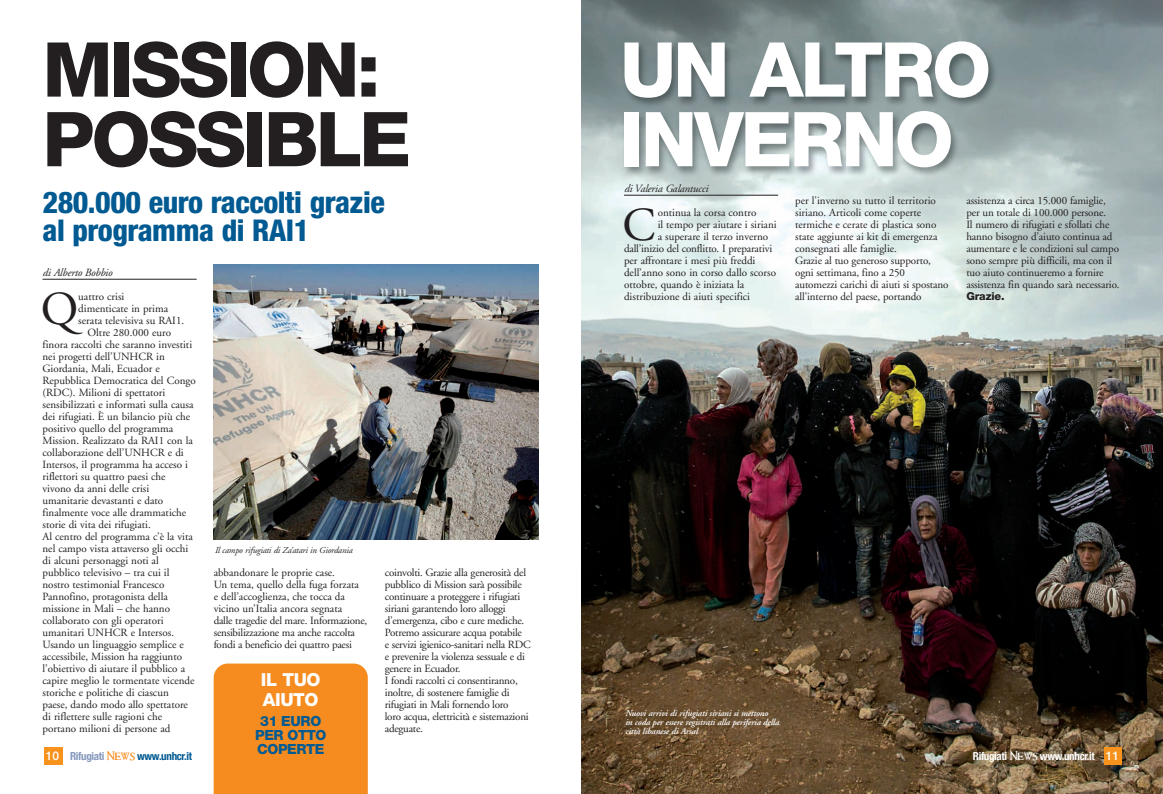
<style>
.page{position:relative;width:1163px;height:794px;background:#fff}
.page>*{position:absolute;margin:0;border:0;box-sizing:border-box;transform-origin:0 0}
.t1{font:800 75.7px/69.6px "Helvetica Neue";letter-spacing:-.04em;color:#231f20}
.t2{font:800 75.7px/69.6px "Helvetica Neue";letter-spacing:-.04em;color:#fff}
.t3{font:47.2px "Adobe Garamond";color:#231f20}
.t4{font:800 condensed 30px/28px "Helvetica Neue";letter-spacing:-.015em;color:#015a92}
.t5{font:800 18px/20px "Helvetica Neue";letter-spacing:-.025em;color:#fff}
.t6{font:800 14px/14px "Helvetica Neue";letter-spacing:-.025em;color:#015a92;text-align:center}
.t7{font:11px/12px "Adobe Garamond";color:#231f20}
.t8{font:11px/12px "Adobe Garamond";letter-spacing:-.02em;color:#231f20}
.t9{font:italic 11px "Adobe Garamond";letter-spacing:-.015em;color:#231f20}
.t10{font:700 condensed 11px "Helvetica Neue";letter-spacing:-.03em;color:#015a92}
.t11{font:700 condensed 11px "Helvetica Neue";letter-spacing:-.03em;color:#fff}
.t12{font:800 11px "Helvetica Neue";letter-spacing:-.015em;color:#231f20}
.t13{font:italic 600 9px/9px "Adobe Garamond";letter-spacing:-.015em;color:#fff}
.t14{font:italic 9px "Adobe Garamond";letter-spacing:-.015em;color:#231f20}
.s1{font-weight:500;font-stretch:normal;font-size:12px;color:#fff}
.s2{color:#8497bd}
.s3{font-family:"Requiem";font-weight:400;font-stretch:normal;color:#f68b1f}
.s4{font-family:"Requiem";font-weight:400;font-stretch:normal}
.s5{font-weight:500;font-stretch:normal;font-size:12px}
</style>
<div class="page">
<img style="left:581px;top:0;width:581px;height:794px">
<div style="left:45px;top:747px;width:17px;height:17px;background:#f7931d"></div>
<div style="left:44px;top:747px;width:17px;height:17px;background:#f7931d"></div>
<div style="left:1103px;top:747px;width:17px;height:17px;background:#f7931d"></div>
<hr style="left:43px;top:279px;width:154px;height:1px;background:#231f20">
<img style="left:214px;top:264px;width:325px;height:276px">
<img style="left:609px;top:29px;width:553px;height:238px">
<hr style="left:624px;top:195px;width:154px;height:1px;background:#231f20">
<div style="left:214px;top:663px;width:154px;height:131px;background:#f68b1f"></div>
<h1 class="t1" style="left:43px;top:41px;width:370px">MISSION:<br>POSSIBLE</h1>
<h1 class="t2" style="left:620px;top:41px;width:372px">UN ALTRO<br>INVERNO</h1>
<p class="t9" style="left:624px;top:184px;width:85px">di Valeria Galantucci</p>
<h2 class="t3" style="left:622px;top:206px;width:34px">C</h2>
<p class="t7" style="left:657px;top:207px;width:100px">ontinua la corsa contro</p>
<h3 class="t4" style="left:43px;top:191px;width:344px">280.000 euro raccolti grazie al programma di RAI1</h3>
<p class="t7" style="left:795px;top:195px;width:155px">per l'inverno su tutto il territorio siriano. Articoli come coperte termiche e cerate di plastica sono state aggiunte ai kit di emergenza consegnati alle famiglie.<br>Grazie al tuo generoso supporto, ogni settimana, fino a 250 automezzi carichi di aiuti si spostano all'interno del paese, portando</p>
<p class="t7" style="left:966px;top:195px;width:155px">assistenza a circa 15.000 famiglie, per un totale di 100.000 persone.<br>Il numero di rifugiati e sfollati che hanno bisogno d’aiuto continua ad aumentare e le condizioni sul campo sono sempre più difficili, ma con il tuo aiuto continueremo a fornire assistenza fin quando sarà necessario.</p>
<p class="t7" style="left:657px;top:219px;width:120px">il tempo per aiutare i siriani</p>
<p class="t7" style="left:657px;top:231px;width:112px">a superare il terzo inverno</p>
<p class="t7" style="left:624px;top:243px;width:150px">dall’inizio del conflitto. I preparativi</p>
<p class="t7" style="left:624px;top:255px;width:133px">per affrontare i mesi più freddi</p>
<p class="t7" style="left:624px;top:267px;width:153px">dell’anno sono in corso dallo scorso</p>
<p class="t7" style="left:624px;top:279px;width:122px">ottobre, quando è iniziata la</p>
<p class="t7" style="left:624px;top:291px;width:127px">distribuzione di aiuti specifici</p>
<p class="t9" style="left:43px;top:268px;width:71px">di Alberto Bobbio</p>
<h2 class="t3" style="left:41px;top:290px;width:39px">Q</h2>
<p class="t12" style="left:966px;top:292px;width:40px">Grazie.</p>
<p class="t7" style="left:78px;top:291px;width:48px">uattro crisi</p>
<p class="t7" style="left:78px;top:303px;width:91px">dimenticate in prima</p>
<p class="t7" style="left:78px;top:315px;width:107px">serata televisiva su RAI1.</p>
<p class="t7" style="left:88px;top:327px;width:85px">Oltre 280.000 euro</p>
<p class="t7" style="left:43px;top:339px;width:151px">finora raccolti che saranno investiti</p>
<p class="t7" style="left:43px;top:351px;width:124px">nei progetti dell’UNHCR in</p>
<p class="t7" style="left:43px;top:363px;width:119px">Giordania, Mali, Ecuador e</p>
<p class="t7" style="left:43px;top:375px;width:155px">Repubblica Democratica del Congo</p>
<p class="t7" style="left:43px;top:387px;width:124px">(RDC). Milioni di spettatori</p>
<p class="t7" style="left:43px;top:399px;width:152px">sensibilizzati e informati sulla causa</p>
<p class="t7" style="left:43px;top:411px;width:149px">dei rifugiati. È un bilancio più che</p>
<p class="t7" style="left:43px;top:423px;width:132px">positivo quello del programma</p>
<p class="t7" style="left:43px;top:435px;width:152px">Mission. Realizzato da RAI1 con la</p>
<p class="t7" style="left:43px;top:447px;width:143px">collaborazione dell’UNHCR e di</p>
<p class="t7" style="left:43px;top:459px;width:147px">Intersos, il programma ha acceso i</p>
<p class="t7" style="left:43px;top:471px;width:125px">riflettori su quattro paesi che</p>
<p class="t7" style="left:43px;top:483px;width:108px">vivono da anni delle crisi</p>
<p class="t7" style="left:43px;top:495px;width:122px">umanitarie devastanti e dato</p>
<p class="t7" style="left:43px;top:507px;width:145px">finalmente voce alle drammatiche</p>
<p class="t7" style="left:43px;top:519px;width:110px">storie di vita dei rifugiati.</p>
<p class="t7" style="left:43px;top:531px;width:152px">Al centro del programma c’è la vita</p>
<p class="t7" style="left:43px;top:543px;width:147px">nel campo vista attaverso gli occhi</p>
<p class="t7" style="left:43px;top:555px;width:118px">di alcuni personaggi noti al</p>
<p class="t7" style="left:43px;top:567px;width:128px">pubblico televisivo – tra cui il</p>
<p class="t7" style="left:43px;top:579px;width:123px">nostro testimonial Francesco</p>
<p class="t7" style="left:43px;top:591px;width:127px">Pannofino, protagonista della</p>
<p class="t7" style="left:43px;top:603px;width:129px">missione in Mali – che hanno</p>
<p class="t7" style="left:43px;top:615px;width:122px">collaborato con gli operatori</p>
<p class="t7" style="left:43px;top:627px;width:133px">umanitari UNHCR e Intersos.</p>
<p class="t7" style="left:43px;top:639px;width:143px">Usando un linguaggio semplice e</p>
<p class="t7" style="left:43px;top:652px;width:141px">accessibile, Mission ha raggiunto</p>
<p class="t7" style="left:43px;top:664px;width:144px">l’obiettivo di aiutare il pubblico a</p>
<p class="t7" style="left:43px;top:676px;width:153px">capire meglio le tormentate vicende</p>
<p class="t7" style="left:43px;top:688px;width:128px">storiche e politiche di ciascun</p>
<p class="t7" style="left:43px;top:700px;width:147px">paese, dando modo allo spettatore</p>
<p class="t7" style="left:43px;top:712px;width:121px">di riflettere sulle ragioni che</p>
<p class="t7" style="left:43px;top:724px;width:129px">portano milioni di persone ad</p>
<p class="t14" style="left:215px;top:546px;width:139px">Il campo rifugiati di Za’atari in Giordania</p>
<p class="t7" style="left:214px;top:567px;width:155px">abbandonare le proprie case.<br>Un tema, quello della fuga forzata<br>e dell’accoglienza, che tocca da vicino un’Italia ancora segnata<br>dalle tragedie del mare. Informazione, sensibilizzazione ma anche raccolta fondi a beneficio dei quattro paesi</p>
<p class="t8" style="left:385px;top:567px;width:147px">coinvolti. Grazie alla generosità del pubblico di Mission sarà possibile continuare a proteggere i rifugiati siriani garantendo loro alloggi d’emergenza, cibo e cure mediche.<br>Potremo assicurare acqua potabile<br>e servizi igienico-sanitari nella RDC e prevenire la violenza sessuale e di genere in Ecuador.<br>I fondi raccolti ci consentiranno, inoltre, di sostenere famiglie di rifugiati in Mali fornendo loro<br>loro acqua, elettricità e sistemazioni adeguate.</p>
<h3 class="t5" style="left:261px;top:671px;width:61px">IL TUO<br>AIUTO</h3>
<p class="t6" style="left:255px;top:715px;width:73px">31 EURO<br>PER OTTO<br>COPERTE</p>
<p class="t13" style="left:625px;top:710px;width:155px">Nuovi arrivi di rifugiati siriani si mettono<br>in coda per essere registrati alla periferia della città libanese di Arsal</p>
<p class="t10" style="left:46px;top:749px;width:148px"><span class="s1">106</span> <span class="s2">Rifugiati</span> <span class="s3">News</span> www.unhcr.it</p>
<p class="t11" style="left:972px;top:749px;width:148px">Rifugiati <span class="s4">News</span> www.unhcr.it <span class="s5">11</span></p>
</div>
